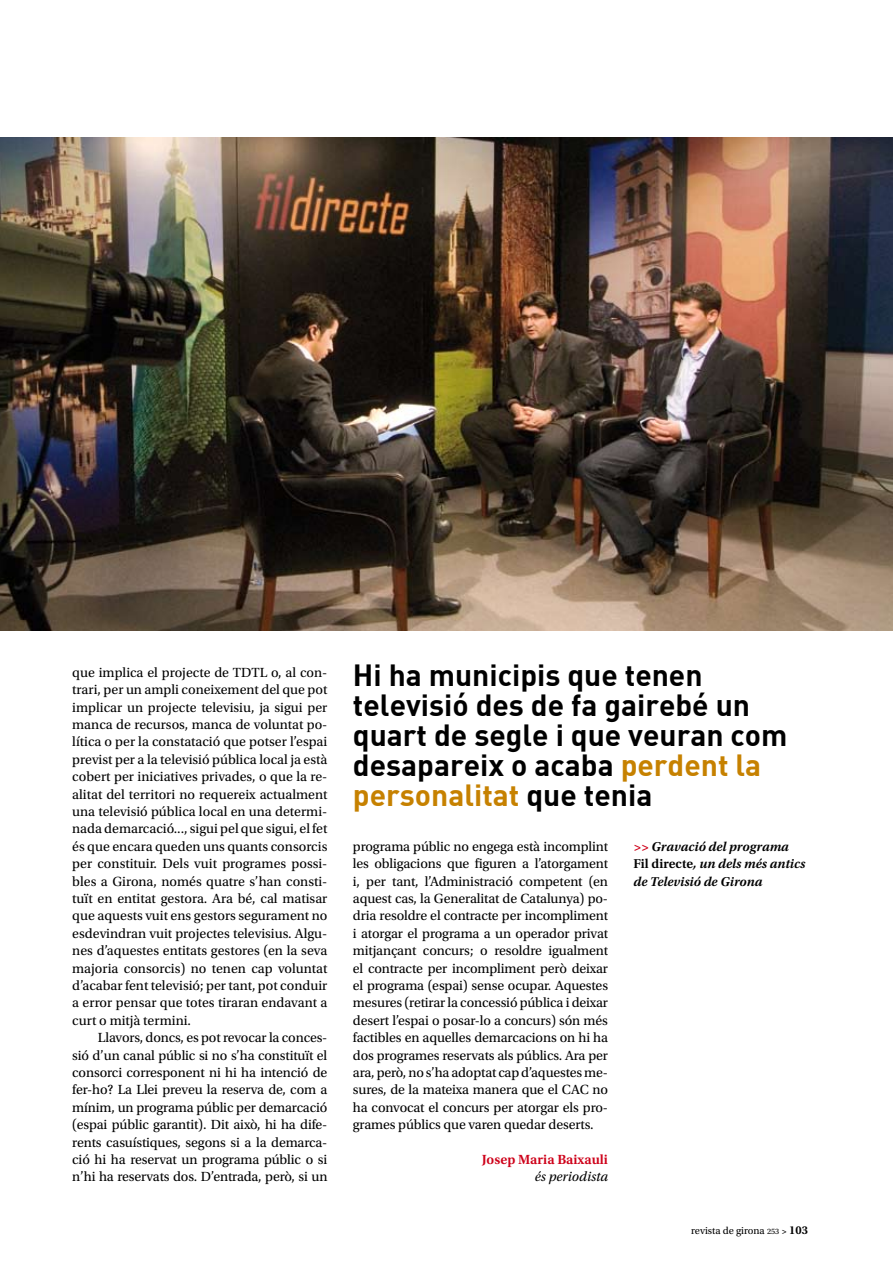
<style>
.page{position:relative;width:893px;height:1276px;background:#fff}
.page>*{position:absolute;margin:0;border:0;box-sizing:border-box;transform-origin:0 0}
.t1{font:30px/30px "DIN Bold";color:#000}
.t2{font:13.95px/17.4px "Utopia Std";letter-spacing:-.01em;color:#000;text-align:justify}
.t3{font:600 13.95px "Utopia Std";color:#ce0019}
.t4{font:italic 13.95px "Utopia Std";color:#000}
.t5{font:italic 600 13.5px/17.4px "Utopia Std";color:#000}
.t6{font:10.5px "Utopia Std";color:#000}
.s1{color:#c68100}
.s2{color:#ce0019}
.s3{font-style:normal}
.s4{font-size:8.25px}
.s5{font-weight:600;font-size:9px}
.s6{font-weight:600;font-size:12px}
</style>
<div class="page">
<img style="left:0;top:137px;width:893px;height:494px">
<p class="t2" style="left:72px;top:664px;width:257px">que implica el projecte de TDTL o, al con&shy;trari, per un ampli coneixement del que pot implicar un projecte televisiu, ja sigui per manca de recursos, manca de voluntat po&shy;lítica o per la constatació que potser l’espai previst per a la televisió pública local ja està cobert per iniciatives privades, o que la re&shy;alitat del territori no requereix actualment una televisió pública local en una determi&shy;nada demarcació..., sigui pel que sigui, el fet és que encara queden uns quants consorcis per constituir. Dels vuit programes possi&shy;bles a Girona, només quatre s’han consti&shy;tuït en entitat gestora. Ara bé, cal matisar que aquests vuit ens gestors segurament no esdevindran vuit projectes televisius. Algu&shy;nes d’aquestes entitats gestores (en la seva majoria consorcis) no tenen cap voluntat d’acabar fent televisió; per tant, pot conduir a error pensar que totes tiraran endavant a curt o mitjà termini.</p>
<p class="t2" style="left:72px;top:1029px;width:257px;text-indent:26px">Llavors, doncs, es pot revocar la conces&shy;sió d’un canal públic si no s’ha constituït el consorci corresponent ni hi ha intenció de fer-ho? La Llei preveu la reserva de, com a mínim, un programa públic per demarcació (espai públic garantit). Dit això, hi ha dife&shy;rents casuístiques, segons si a la demarca&shy;ció hi ha reservat un programa públic o si n’hi ha reservats dos. D’entrada, però, si un</p>
<h1 class="t1" style="left:353px;top:659px;width:436px">Hi ha municipis que tenen televisió des de fa gairebé un quart de segle i que veuran com desapareix o acaba <span class="s1">perdent la personalitat</span> que tenia</h1>
<p class="t5" style="left:634px;top:838px;width:173px"><span class="s2">&gt;&gt;</span> Gravació del programa<br><span class="s3">Fil directe</span>, un dels més antics de Televisió de Girona</p>
<p class="t2" style="left:353px;top:838px;width:257px">programa públic no engega està incomplint les obligacions que figuren a l’atorgament i, per tant, l’Administració competent (en aquest cas, la Generalitat de Catalunya) po&shy;dria resoldre el contracte per incompliment i atorgar el programa a un operador privat mitjançant concurs; o resoldre igualment el contracte per incompliment però deixar el programa (espai) sense ocupar. Aquestes mesures (retirar la concessió pública i deixar desert l’espai o posar-lo a concurs) són més factibles en aquelles demarcacions on hi ha dos programes reservats als públics. Ara per ara, però, no s’ha adoptat cap d’aquestes me&shy;sures, de la mateixa manera que el CAC</p>
<p class="t2" style="left:353px;top:1081px;width:257px;text-indent:240px">no ha convocat el concurs per atorgar els pro&shy;grames públics que varen quedar deserts.</p>
<p class="t3" style="left:482px;top:1151px;width:128px">Josep Maria Baixauli</p>
<p class="t4" style="left:535px;top:1169px;width:75px">és periodista</p>
<p class="t6" style="left:691px;top:1224px;width:118px">revista de girona <span class="s4">253</span> <span class="s5">&gt;</span> <span class="s6">103</span></p>
</div>
